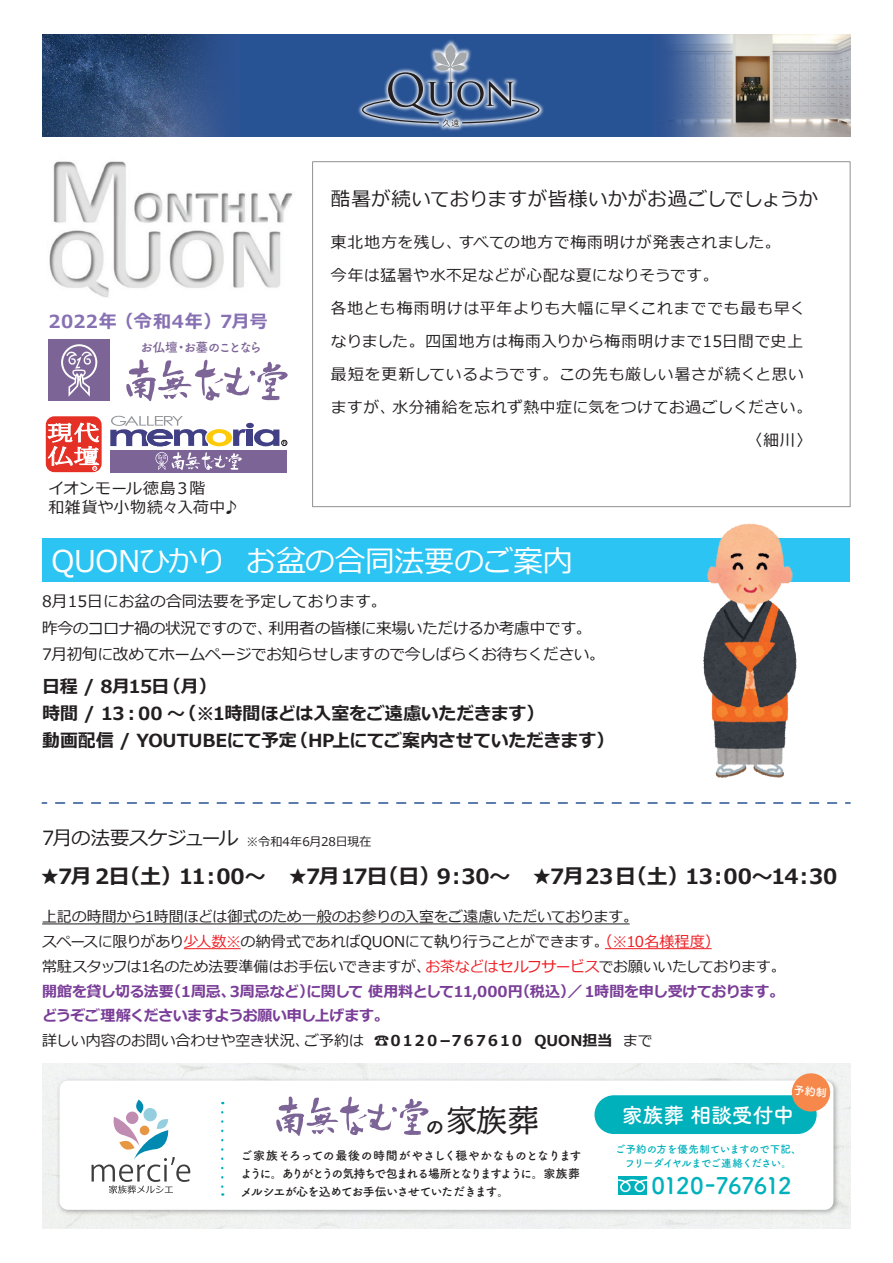
<style>
.page{position:relative;width:893px;height:1263px;background:#fff}
.page>*{position:absolute;margin:0;border:0;box-sizing:border-box;transform-origin:0 0}
.t1{font:31.05px "VDL AD Min Regular";color:#231f20}
.t2{font:30px "Meiryo";letter-spacing:-.01em;color:#fff}
.t3{font:22.65px "Tsuku A Rd Gothic Std B";letter-spacing:-.045em;color:#00b1bc}
.t4{font:700 21px "Meiryo";letter-spacing:-.035em;color:#231f20}
.t5{font:21px "Tsuku A Rd Gothic Std B";letter-spacing:-.01em;color:#fff}
.t6{font:19.5px "Meiryo";letter-spacing:.01em;color:#231f20}
.t7{font:19.5px "Meiryo";letter-spacing:-.05em;color:#231f20}
.t8{font:700 18px/27px "Meiryo";letter-spacing:-.02em;color:#231f20}
.t9{font:700 18px "Meiryo";letter-spacing:.025em;color:#8771b3}
.t10{font:15.75px/26.2px "Meiryo";letter-spacing:-.025em;color:#231f20}
.t11{font:15.75px "Meiryo";letter-spacing:.035em;color:#231f20}
.t12{font:15.75px/18.9px "Meiryo";letter-spacing:.025em;color:#231f20}
.t13{font:15.75px "Meiryo";letter-spacing:.055em;color:#231f20}
.t14{font:15.75px "Meiryo";letter-spacing:.045em;color:#231f20}
.t15{font:15.75px "Meiryo";letter-spacing:.03em;color:#231f20}
.t16{font:15.75px "Meiryo";letter-spacing:.005em;color:#231f20}
.t17{font:15px/24.8px "Meiryo";letter-spacing:-.02em;color:#231f20}
.t18{font:700 12.9px "Tsuku A Rd Gothic";letter-spacing:-.11em;color:#7c6497}
.t19{font:12px/18px "Tsuku A Rd Gothic Std B";letter-spacing:-.085em;color:#231f20}
.t20{font:12px "Meiryo";color:#231f20}
.t21{font:10.5px/13.8px "Tsuku A Rd Gothic Std B";letter-spacing:-.055em;color:#00b1bc;text-align:center}
.s1{color:#ee1d23}
.s2{font-weight:700;color:#7a3e98}
.s3{font-family:"Koz Go Pr 6 N"}
.s4{font-weight:700}
.s5{font-family:"Tsuku A Rd Gothic Std B";font-size:20.25px}
</style>
<div class="page">
<img style="left:42px;top:34px;width:115px;height:102px">
<div style="left:42px;top:538px;width:808px;height:43px;background:#2bc4f3"></div>
<svg style="left:56px;top:802px;width:794px;height:2px"></svg>
<img style="left:736px;top:34px;width:114px;height:102px">
<div style="left:240px;top:34px;width:413px;height:102px;background:#275294"></div>
<img style="left:49px;top:161px;width:244px;height:137px">
<svg style="left:653px;top:34px;width:83px;height:102px"></svg>
<svg style="left:157px;top:34px;width:83px;height:102px"></svg>
<img style="left:54px;top:1075px;width:787px;height:143px">
<div style="left:60px;top:1080px;width:773px;height:130px;background:#fff;border-radius:9px"></div>
<img style="left:659px;top:523px;width:184px;height:255px">
<hr style="left:42px;top:923px;width:588px;height:1px;background:#231f20">
<hr style="left:184px;top:948px;width:57px;height:1px;background:#ee1d23">
<hr style="left:605px;top:948px;width:107px;height:1px;background:#ee1d23">
<svg style="left:312px;top:161px;width:538px;height:346px"></svg>
<svg style="left:221px;top:1112px;width:2px;height:84px"></svg>
<img style="left:306px;top:40px;width:289px;height:143px">
<svg style="left:361px;top:43px;width:179px;height:84px"></svg>
<svg style="left:276px;top:1096px;width:153px;height:40px"></svg>
<div style="left:594px;top:1095px;width:223px;height:39px;background:#00b1bc;border-radius:19px"></div>
<svg style="left:91px;top:1099px;width:100px;height:94px"></svg>
<div style="left:46px;top:416px;width:56px;height:56px;background:#e53025;border-radius:8px"></div>
<svg style="left:47px;top:423px;width:52px;height:48px"></svg>
<div style="left:110px;top:450px;width:177px;height:22px;background:#7c6497"></div>
<svg style="left:110px;top:416px;width:177px;height:30px"></svg>
<svg style="left:155px;top:452px;width:87px;height:18px"></svg>
<svg style="left:126px;top:359px;width:162px;height:42px"></svg>
<div style="left:48px;top:340px;width:62px;height:61px;background:#7c6497"></div>
<svg style="left:61px;top:344px;width:36px;height:53px"></svg>
<div style="left:618px;top:1176px;width:29px;height:19px;background:#00b1bc"></div>
<svg style="left:618px;top:1179px;width:29px;height:13px"></svg>
<svg style="left:791px;top:1072px;width:40px;height:40px"></svg>
<p class="t9" style="left:48px;top:309px;width:221px">2022年 （令和4年）7月号</p>
<p class="t18" style="left:140px;top:337px;width:123px">お仏壇・お墓のことなら</p>
<p class="t12" style="left:48px;top:480px;width:192px">イオンモール徳島３階<br>和雑貨や小物続々入荷中♪</p>
<h3 class="t6" style="left:331px;top:185px;width:488px">酷暑が続いておりますが皆様いかがお過ごしでしょうか</h3>
<p class="t11" style="left:331px;top:231px;width:451px">東北地方を残し、すべての地方で梅雨明けが発表されました。</p>
<p class="t15" style="left:331px;top:264px;width:389px">今年は猛暑や水不足などが心配な夏になりそうです。</p>
<p class="t13" style="left:331px;top:297px;width:476px">各地とも梅雨明けは平年よりも大幅に早くこれまででも最も早く</p>
<p class="t11" style="left:331px;top:330px;width:474px">なりました。四国地方は梅雨入りから梅雨明けまで15日間で史上</p>
<p class="t14" style="left:331px;top:363px;width:475px">最短を更新しているようです。この先も厳しい暑さが続くと思い</p>
<p class="t12" style="left:331px;top:398px;width:483px">ますが、水分補給を忘れず熱中症に気をつけてお過ごしください。</p>
<p class="t16" style="left:747px;top:429px;width:67px">〈細川〉</p>
<h2 class="t2" style="left:52px;top:540px;width:523px">QUONひかり お盆の合同法要のご案内</h2>
<p class="t10" style="left:42px;top:589px;width:564px">8月15日にお盆の合同法要を予定しております。<br>昨今のコロナ禍の状況ですので、利用者の皆様に来場いただけるか考慮中です。<br>7月初旬に改めてホームページでお知らせしますので今しばらくお待ちください。</p>
<p class="t8" style="left:42px;top:674px;width:574px">日程 / 8月15日（月）<br>時間 / 13：00 ～（※1時間ほどは入室をご遠慮いただきます）<br>動画配信 / YOUTUBEにて予定（HP上にてご案内させていただきます）</p>
<h3 class="t7" style="left:42px;top:824px;width:198px">7月の法要スケジュール</h3>
<p class="t20" style="left:247px;top:833px;width:126px">※令和4年6月28日現在</p>
<h3 class="t4" style="left:40px;top:862px;width:799px">★7月 2日（土）11：00～ ★7月17日（日）9：30～　★7月23日（土）13：00～14：30</h3>
<p class="t17" style="left:42px;top:905px;width:745px">上記の時間から1時間ほどは御式のため一般のお参りの入室をご遠慮いただいております。<br>スペースに限りがあり<span class="s1">少人数※</span>の納骨式であればQUONにて執り行うことができます。<span class="s1">（※10名様程度）<br></span>常駐スタッフは1名のため法要準備はお手伝いできますが、<span class="s1">お茶などはセルフサービス</span>でお願いいたしております。<span class="s2">開館を貸し切る法要（1周忌、3周忌など）に関して 使用料として11,000円（税込）／ 1時間を申し受けております。どうぞご理解くださいますようお願い申し上げます。<br></span>詳しい内容のお問い合わせや空き状況、ご予約は <span class="s3">☎</span><span class="s4">０１２０－７６７６１０ QUON担当</span> まで</p>
<h1 class="t1" style="left:425px;top:1098px;width:116px"><span class="s5">の</span>家族葬</h1>
<p class="t19" style="left:240px;top:1145px;width:342px">ご家族そろっての最後の時間がやさしく穏やかなものとなりますように。ありがとうの気持ちで包まれる場所となりますように。家族葬メルシエが心を込めてお手伝いさせていただきます。</p>
<h3 class="t5" style="left:622px;top:1098px;width:174px">家族葬 相談受付中</h3>
<p class="t21" style="left:615px;top:1141px;width:188px">ご予約の方を優先制ていますので下記、フリーダイヤルまでご連絡ください。</p>
<h3 class="t3" style="left:651px;top:1168px;width:142px">0120-767612</h3>
</div>
